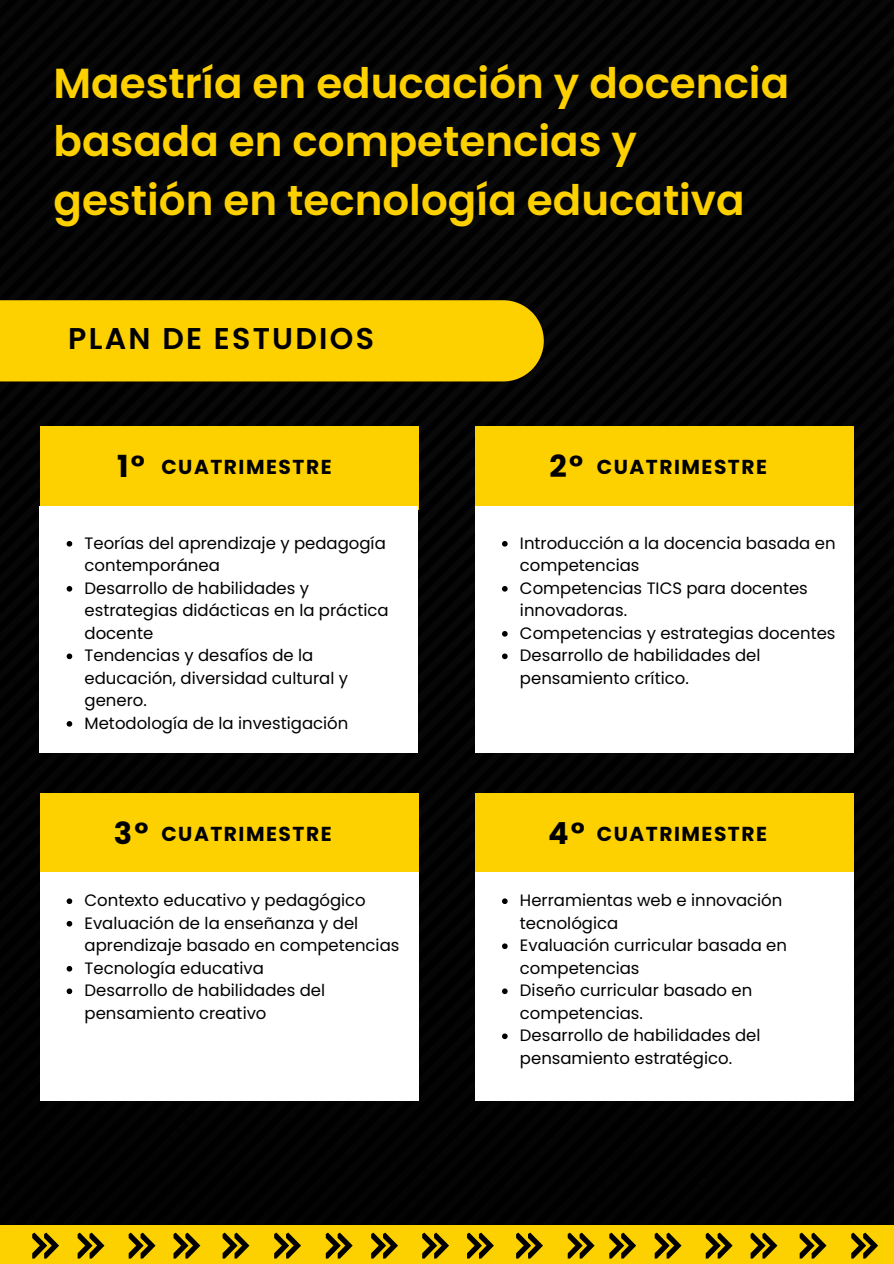
<style>
.page{position:relative;width:894px;height:1264px;background:#fff}
.page>*{position:absolute;margin:0;border:0;box-sizing:border-box;transform-origin:0 0}
.t1{font:600 42px/58.5px "Poppins";color:#fdd000}
.t2{font:700 30.45px "Poppins";color:#000}
.t3{font:600 30px "Poppins";letter-spacing:.075em;color:#000}
.t4{font:700 20.1px "Poppins";letter-spacing:.075em;color:#000}
.t5{font:16.5px/22.5px "Poppins";color:#000}
</style>
<div class="page">
<div style="left:0;top:0;width:893px;height:1263px;background:#000"></div>
<div style="left:40px;top:426px;width:378px;height:84px;background:#fdd000"></div>
<div style="left:40px;top:505px;width:378px;height:247px;background:#fff"></div>
<svg style="left:67px;top:541px;width:5px;height:5px"></svg>
<svg style="left:67px;top:586px;width:5px;height:5px"></svg>
<svg style="left:67px;top:653px;width:5px;height:6px"></svg>
<svg style="left:67px;top:721px;width:5px;height:5px"></svg>
<div style="left:475px;top:426px;width:378px;height:84px;background:#fdd000"></div>
<div style="left:475px;top:505px;width:378px;height:247px;background:#fff"></div>
<svg style="left:502px;top:541px;width:5px;height:5px"></svg>
<svg style="left:502px;top:586px;width:5px;height:5px"></svg>
<svg style="left:502px;top:631px;width:5px;height:5px"></svg>
<svg style="left:502px;top:653px;width:5px;height:6px"></svg>
<div style="left:40px;top:793px;width:378px;height:84px;background:#fdd000"></div>
<div style="left:40px;top:872px;width:378px;height:228px;background:#fff"></div>
<svg style="left:67px;top:898px;width:5px;height:6px"></svg>
<svg style="left:67px;top:920px;width:5px;height:6px"></svg>
<svg style="left:67px;top:966px;width:5px;height:5px"></svg>
<svg style="left:67px;top:988px;width:5px;height:6px"></svg>
<div style="left:475px;top:793px;width:378px;height:84px;background:#fdd000"></div>
<div style="left:475px;top:872px;width:378px;height:228px;background:#fff"></div>
<svg style="left:502px;top:898px;width:5px;height:6px"></svg>
<svg style="left:502px;top:943px;width:5px;height:6px"></svg>
<svg style="left:502px;top:988px;width:5px;height:6px"></svg>
<svg style="left:502px;top:1033px;width:5px;height:6px"></svg>
<div style="left:0;top:300px;width:543px;height:81px;background:#fdd000"></div>
<div style="left:0;top:1225px;width:893px;height:38px;background:#fdd000"></div>
<svg style="left:32px;top:1232px;width:27px;height:26px"></svg>
<svg style="left:326px;top:1232px;width:26px;height:26px"></svg>
<svg style="left:609px;top:1232px;width:27px;height:26px"></svg>
<svg style="left:78px;top:1232px;width:26px;height:26px"></svg>
<svg style="left:371px;top:1232px;width:27px;height:26px"></svg>
<svg style="left:654px;top:1232px;width:27px;height:26px"></svg>
<svg style="left:129px;top:1232px;width:26px;height:26px"></svg>
<svg style="left:422px;top:1232px;width:27px;height:26px"></svg>
<svg style="left:705px;top:1232px;width:27px;height:26px"></svg>
<svg style="left:173px;top:1232px;width:27px;height:26px"></svg>
<svg style="left:467px;top:1232px;width:26px;height:26px"></svg>
<svg style="left:750px;top:1232px;width:27px;height:26px"></svg>
<svg style="left:222px;top:1232px;width:27px;height:26px"></svg>
<svg style="left:516px;top:1232px;width:27px;height:26px"></svg>
<svg style="left:799px;top:1232px;width:27px;height:26px"></svg>
<svg style="left:274px;top:1232px;width:27px;height:26px"></svg>
<svg style="left:567px;top:1232px;width:27px;height:26px"></svg>
<svg style="left:851px;top:1232px;width:26px;height:26px"></svg>
<p class="t1" style="left:53px;top:54px;width:737px">Maestría en educación y docencia basada en competencias y gestión en tecnología educativa</p>
<p class="t3" style="left:68px;top:317px;width:307px">PLAN DE ESTUDIOS</p>
<h2 class="t2" style="left:117px;top:444px;width:29px">1°</h2>
<h1 class="t4" style="left:161px;top:453px;width:172px">CUATRIMESTRE</h1>
<p class="t2" style="left:549px;top:444px;width:35px">2°</p>
<p class="t4" style="left:596px;top:453px;width:172px">CUATRIMESTRE</p>
<h3 class="t5" style="left:84px;top:532px;width:303px">Teorías del aprendizaje y pedagogía contemporánea</h3>
<h4 class="t5" style="left:84px;top:577px;width:305px">Desarrollo de habilidades y estrategias didácticas en la práctica docente</h4>
<p class="t5" style="left:84px;top:644px;width:265px">Tendencias y desafíos de la educación, diversidad cultural y genero.</p>
<p class="t5" style="left:84px;top:712px;width:265px">Metodología de la investigación</p>
<h3 class="t5" style="left:520px;top:532px;width:317px">Introducción a la docencia basada en competencias</h3>
<h4 class="t5" style="left:520px;top:577px;width:289px">Competencias TICS para docentes innovadoras.</h4>
<p class="t5" style="left:520px;top:622px;width:317px">Competencias y estrategias docentes</p>
<p class="t5" style="left:520px;top:644px;width:242px">Desarrollo de habilidades del pensamiento crítico.</p>
<p class="t2" style="left:114px;top:811px;width:36px">3°</p>
<p class="t4" style="left:161px;top:819px;width:172px">CUATRIMESTRE</p>
<p class="t2" style="left:548px;top:811px;width:38px">4°</p>
<p class="t4" style="left:596px;top:819px;width:172px">CUATRIMESTRE</p>
<h3 class="t5" style="left:84px;top:889px;width:283px">Contexto educativo y pedagógico</h3>
<h4 class="t5" style="left:84px;top:911px;width:316px">Evaluación de la enseñanza y del aprendizaje basado en competencias</h4>
<p class="t5" style="left:84px;top:956px;width:181px">Tecnología educativa</p>
<p class="t5" style="left:84px;top:979px;width:242px">Desarrollo de habilidades del pensamiento creativo</p>
<h3 class="t5" style="left:520px;top:889px;width:264px">Herramientas web e innovación tecnológica</h3>
<h4 class="t5" style="left:520px;top:934px;width:268px">Evaluación curricular basada en competencias</h4>
<p class="t5" style="left:520px;top:979px;width:234px">Diseño curricular basado en competencias.</p>
<p class="t5" style="left:520px;top:1024px;width:242px">Desarrollo de habilidades del pensamiento estratégico.</p>
</div>
